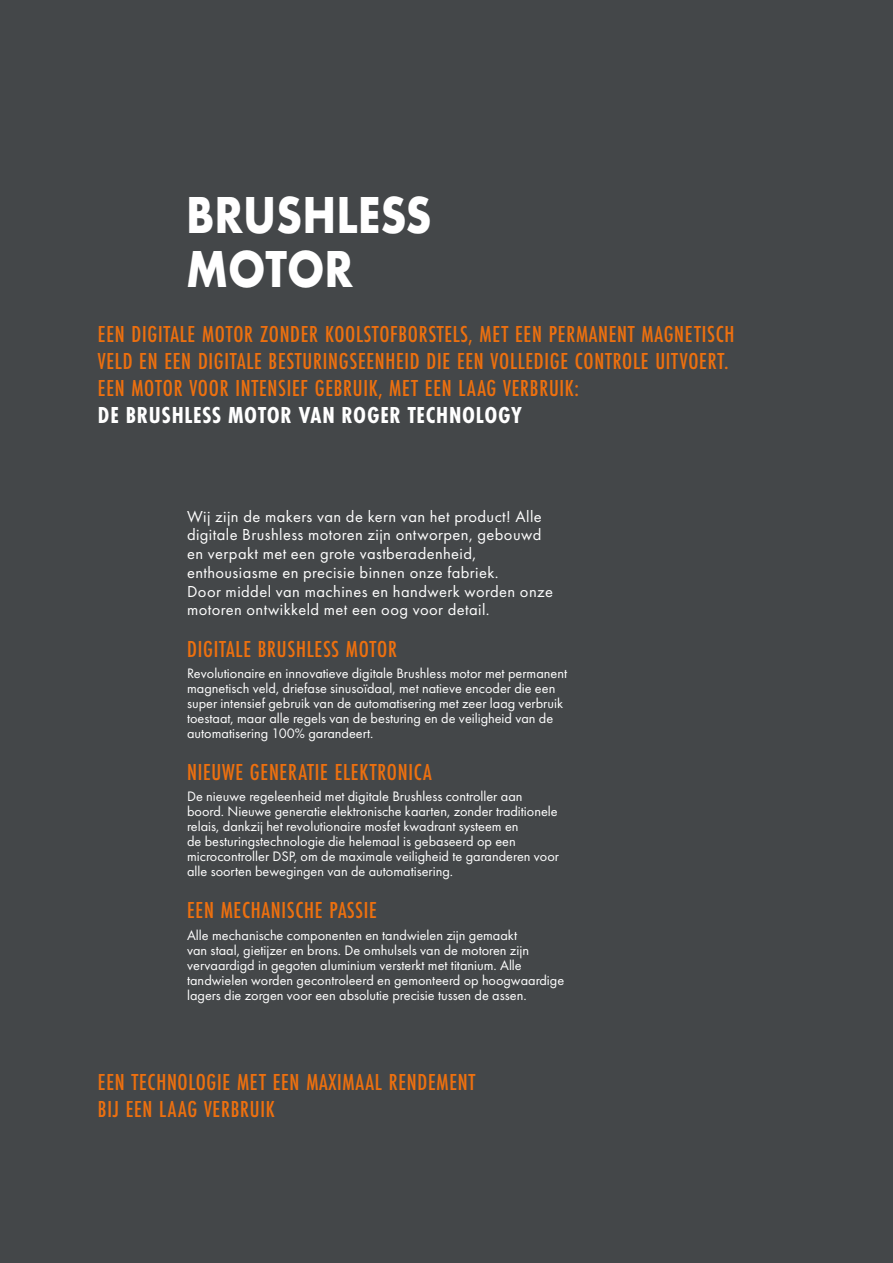
<style>
.page{position:relative;width:893px;height:1263px;background:#444749}
.page>*{position:absolute;margin:0;border:0;box-sizing:border-box;transform-origin:0 0}
.t1{font:700 54px/54px "Futura PT";color:#fff;scale:.85 1}
.t2{font:500 24px/27px "Futura PT Cond";letter-spacing:.03em;color:#ed700f}
.t3{font:700 24px "Futura PT Cond";letter-spacing:.03em;color:#fff}
.t4{font:16.5px/18.8px "Futura PT";letter-spacing:.025em;color:#fff}
.t5{font:14.25px/15px "Futura PT";color:#fff}
</style>
<div class="page">
<h1 class="t1" style="left:186px;top:186px;width:290px">BRUSHLESS<br>MOTOR</h1>
<h2 class="t2" style="left:98px;top:320px;width:638px">EEN DIGITALE MOTOR ZONDER KOOLSTOFBORSTELS, MET EEN PERMANENT MAGNETISCH<br>VELD EN EEN DIGITALE BESTURINGSEENHEID DIE EEN VOLLEDIGE CONTROLE UITVOERT.<br>EEN MOTOR VOOR INTENSIEF GEBRUIK, MET EEN LAAG VERBRUIK:</h2>
<h2 class="t3" style="left:98px;top:401px;width:425px">DE BRUSHLESS MOTOR VAN ROGER TECHNOLOGY</h2>
<p class="t4" style="left:187px;top:507px;width:367px">Wij zijn de makers van de kern van het product! Alle digitale Brushless motoren zijn ontworpen, gebouwd en verpakt met een grote vastberadenheid, enthousiasme en precisie binnen onze fabriek.<br>Door middel van machines en handwerk worden onze motoren ontwikkeld met een oog voor detail.</p>
<h2 class="t2" style="left:187px;top:635px;width:211px">DIGITALE BRUSHLESS MOTOR</h2>
<p class="t5" style="left:187px;top:666px;width:381px">Revolutionaire en innovatieve digitale Brushless motor met permanent magnetisch veld, driefase sinusoïdaal, met natieve encoder die een super intensief gebruik van de automatisering met zeer laag verbruik toestaat, maar alle regels van de besturing en de veiligheid van de automatisering 100% garandeert.</p>
<h2 class="t2" style="left:187px;top:758px;width:246px">NIEUWE GENERATIE ELEKTRONICA</h2>
<p class="t5" style="left:187px;top:789px;width:373px">De nieuwe regeleenheid met digitale Brushless controller aan boord. Nieuwe generatie elektronische kaarten, zonder traditionele relais, dankzij het revolutionaire mosfet kwadrant systeem en<br>de besturingstechnologie die helemaal is gebaseerd op een microcontroller DSP, om de maximale veiligheid te garanderen voor alle soorten bewegingen van de automatisering.</p>
<h2 class="t2" style="left:187px;top:897px;width:191px">EEN MECHANISCHE PASSIE</h2>
<p class="t5" style="left:187px;top:927px;width:379px">Alle mechanische componenten en tandwielen zijn gemaakt<br>van staal, gietijzer en brons. De omhulsels van de motoren zijn vervaardigd in gegoten aluminium versterkt met titanium. Alle tandwielen worden gecontroleerd en gemonteerd op hoogwaardige lagers die zorgen voor een absolutie precisie tussen de assen.</p>
<h2 class="t2" style="left:98px;top:1068px;width:379px">EEN TECHNOLOGIE MET EEN MAXIMAAL RENDEMENT<br>BIJ EEN LAAG VERBRUIK</h2>
</div>
